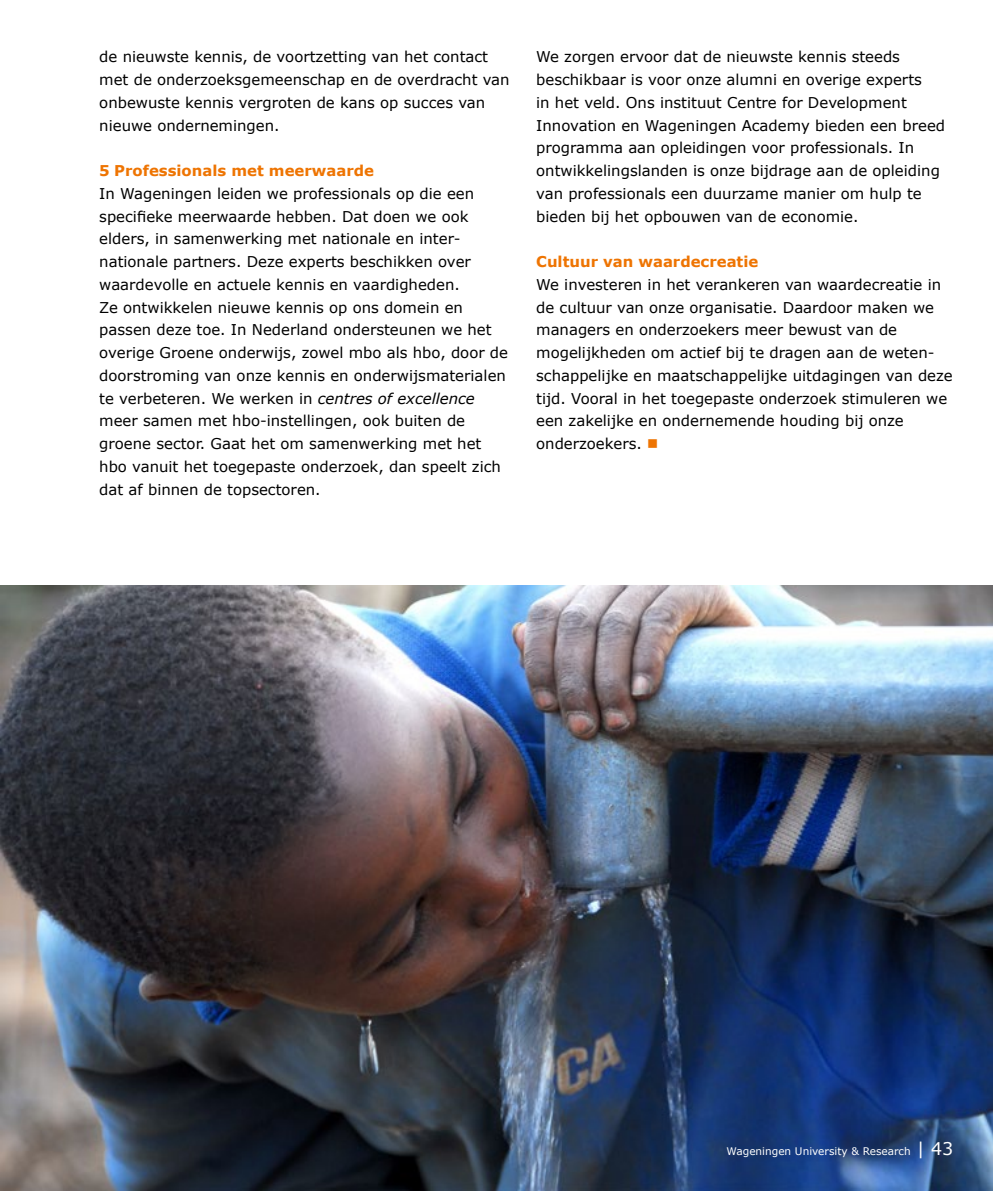
<style>
.page{position:relative;width:993px;height:1191px;background:#fff}
.page>*{position:absolute;margin:0;border:0;box-sizing:border-box;transform-origin:0 0}
.t1{font:14.88px/22.8px "Verdana";color:#000}
.t2{font:700 14.88px "Verdana";color:#ee7402}
.t3{font:10.5px "Verdana";color:#fff}
.s1{font-style:italic}
.s2{color:#ee7402}
.s3{font-size:17.5px}
</style>
<div class="page">
<img style="left:0;top:586px;width:992px;height:605px">
<p class="t1" style="left:99px;top:45px;width:412px">de nieuwste kennis, de voortzetting van het contact met de onderzoeksgemeenschap en de overdracht van onbewuste kennis vergroten de kans op succes van nieuwe ondernemingen.</p>
<p class="t2" style="left:99px;top:160px;width:276px">5 Professionals met meerwaarde</p>
<p class="t1" style="left:99px;top:182px;width:410px">In Wageningen leiden we professionals op die een specifieke meerwaarde hebben. Dat doen we ook elders, in samenwerking met nationale en inter&shy;nationale partners. Deze experts beschikken over waardevolle en actuele kennis en vaardigheden.<br>Ze ontwikkelen nieuwe kennis op ons domein en passen deze toe. In Nederland ondersteunen we het overige Groene onderwijs, zowel mbo als hbo, door de doorstroming van onze kennis en onderwijsmaterialen te verbeteren. We werken in <span class="s1">centres of excellence </span>meer samen met hbo-instellingen, ook buiten de groene sector. Gaat het om samenwerking met het hbo vanuit het toegepaste onderzoek, dan speelt zich dat af binnen de topsectoren.</p>
<p class="t1" style="left:536px;top:45px;width:410px">We zorgen ervoor dat de nieuwste kennis steeds beschikbaar is voor onze alumni en overige experts<br>in het veld. Ons instituut Centre for Development Innovation en Wageningen Academy bieden een breed programma aan opleidingen voor professionals. In ontwikkelingslanden is onze bijdrage aan de opleiding van professionals een duurzame manier om hulp te bieden bij het opbouwen van de economie.</p>
<p class="t2" style="left:536px;top:251px;width:223px">Cultuur van waardecreatie</p>
<p class="t1" style="left:536px;top:273px;width:418px">We investeren in het verankeren van waardecreatie in de cultuur van onze organisatie. Daardoor maken we managers en onderzoekers meer bewust van de mogelijkheden om actief bij te dragen aan de weten&shy;schappelijke en maatschappelijke uitdagingen van deze tijd. Vooral in het toegepaste onderzoek stimuleren we een zakelijke en ondernemende houding bij onze onderzoekers. <span class="s2">■</span></p>
<p class="t3" style="left:726px;top:1143px;width:228px">Wageningen University &amp; Research <span class="s3">| 43</span></p>
</div>
